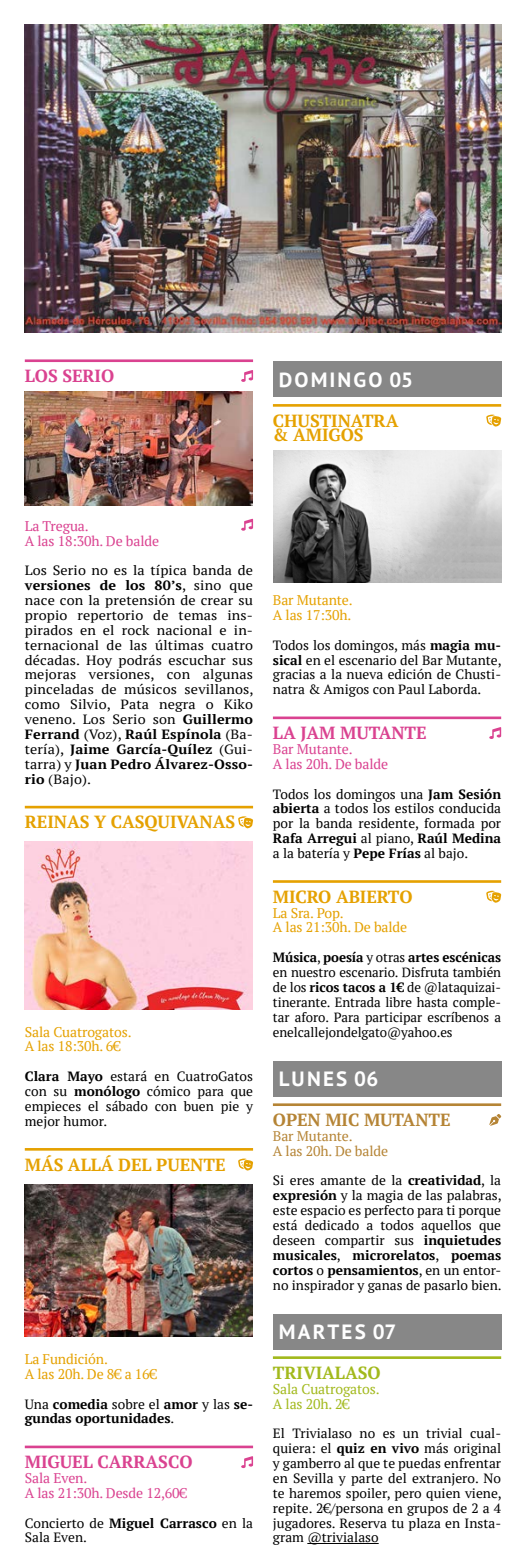
<style>
.page{position:relative;width:526px;height:1568px;background:#fff}
.page>*{position:absolute;margin:0;border:0;box-sizing:border-box;transform-origin:0 0}
.t1{font:700 20.65px "PT Sans";letter-spacing:.1em;color:#fff}
.t2{font:700 17.5px/14.9px "PT Serif";letter-spacing:-.005em;color:#e5a100}
.t3{font:700 17.5px "PT Serif";letter-spacing:-.005em;color:#da4290}
.t4{font:700 17.5px "PT Serif";letter-spacing:-.005em;color:#b58435}
.t5{font:700 17.5px "PT Serif";letter-spacing:-.005em;color:#a2b91c}
.t6{font:14px/14.9px "PT Serif";letter-spacing:-.01em;color:#e5a100}
.t7{font:14px/14.9px "PT Serif";letter-spacing:-.01em;color:#da4290}
.t8{font:14px/14.9px "PT Serif";letter-spacing:-.01em;color:#b58435}
.t9{font:14px/14.9px "PT Serif";letter-spacing:-.01em;color:#a2b91c}
.t10{font:13.3px/14.9px "PT Serif";color:#000;text-align:justify}
.t11{font:13.3px/14.9px "PT Serif";color:#000;text-align:justify;scale:1.07 1}
.t12{font:700 13.3px/14.9px "PT Serif";color:#000}
.s1{font-weight:700}
.s2{font-weight:400}
</style>
<div class="page">
<hr style="left:25px;top:359px;width:228px;height:3px;background:#da4290">
<hr style="left:25px;top:806px;width:228px;height:2px;background:#e5a100">
<hr style="left:25px;top:1148px;width:228px;height:2px;background:#e5a100">
<hr style="left:25px;top:1445px;width:228px;height:3px;background:#da4290">
<svg style="left:241px;top:370px;width:12px;height:12px"></svg>
<svg style="left:241px;top:519px;width:12px;height:12px"></svg>
<svg style="left:238px;top:816px;width:15px;height:12px"></svg>
<svg style="left:238px;top:1158px;width:15px;height:12px"></svg>
<svg style="left:241px;top:1456px;width:12px;height:12px"></svg>
<img style="left:25px;top:391px;width:228px;height:115px">
<img style="left:25px;top:841px;width:228px;height:168px">
<img style="left:25px;top:1184px;width:228px;height:152px">
<div style="left:273px;top:361px;width:228px;height:36px;background:#878787"></div>
<hr style="left:273px;top:404px;width:228px;height:3px;background:#e5a100">
<hr style="left:273px;top:716px;width:228px;height:3px;background:#da4290">
<hr style="left:273px;top:880px;width:228px;height:3px;background:#e5a100">
<div style="left:273px;top:1061px;width:228px;height:35px;background:#878787"></div>
<hr style="left:273px;top:1103px;width:228px;height:3px;background:#b58435">
<div style="left:273px;top:1313px;width:228px;height:36px;background:#878787"></div>
<hr style="left:273px;top:1356px;width:228px;height:3px;background:#a2b91c">
<hr style="left:307px;top:1543px;width:72px;height:1px;background:#000">
<svg style="left:486px;top:415px;width:15px;height:12px"></svg>
<svg style="left:489px;top:727px;width:12px;height:12px"></svg>
<svg style="left:486px;top:891px;width:15px;height:12px"></svg>
<svg style="left:489px;top:1114px;width:12px;height:12px"></svg>
<img style="left:273px;top:450px;width:228px;height:133px">
<img style="left:25px;top:25px;width:476px;height:307px">
<h2 class="t3" style="left:25px;top:364px;width:91px">LOS SERIO</h2>
<h1 class="t1" style="left:279px;top:368px;width:136px">DOMINGO 05</h1>
<h2 class="t2" style="left:273px;top:412px;width:127px">CHUSTINATRA &amp; AMIGOS</h2>
<p class="t7" style="left:25px;top:518px;width:136px">La Tregua.<br>A las 18:30h. De balde</p>
<p class="t11" style="left:25px;top:563px;width:215px">Los Serio no es la típica banda de <span class="s1">versiones de los 80’s</span>, sino que nace con la pretensión de crear su propio repertorio de temas ins&shy;pirados en el rock nacional e in&shy;ternacional de las últimas cuatro décadas. Hoy podrás escuchar sus mejoras versiones, con algunas pinceladas de músicos sevillanos, como Silvio, Pata negra o Kiko veneno. Los Serio son <span class="s1">Guillermo Ferrand</span> (Voz), <span class="s1">Raúl Espínola</span> (Ba&shy;tería), <span class="s1">Jaime García-Quílez</span> (Gui&shy;tarra) y <span class="s1">Juan Pedro Álvarez-Osso&shy;rio</span> (Bajo).</p>
<h2 class="t2" style="left:25px;top:814px;width:212px">REINAS Y CASQUIVANAS</h2>
<p class="t6" style="left:25px;top:1024px;width:108px">Sala Cuatrogatos.<br>A las 18:30h. 6¤</p>
<p class="t10" style="left:25px;top:1069px;width:230px"><span class="s1">Clara Mayo</span> estará en CuatroGatos con su <span class="s1">monólogo</span> cómico para que empieces el sábado con buen pie y mejor humor.</p>
<h2 class="t2" style="left:25px;top:1156px;width:202px">MÁS ALLÁ DEL PUENTE</h2>
<p class="t6" style="left:25px;top:1351px;width:134px">La Fundición.<br>A las 20h. De 8¤ a 16¤</p>
<p class="t12" style="left:25px;top:1396px;width:230px"><span class="s2">Una</span> comedia <span class="s2">sobre el</span> amor <span class="s2">y las</span> se&shy;gundas oportunidades<span class="s2">.</span></p>
<h2 class="t3" style="left:25px;top:1450px;width:169px">MIGUEL CARRASCO</h2>
<p class="t7" style="left:25px;top:1470px;width:164px">Sala Even.<br>A las 21:30h. Desde 12,60¤</p>
<p class="t10" style="left:25px;top:1515px;width:230px">Concierto de <span class="s1">Miguel Carrasco</span> en la<br>Sala Even.</p>
<p class="t6" style="left:273px;top:592px;width:81px">Bar Mutante.<br>A las 17:30h.</p>
<p class="t10" style="left:273px;top:637px;width:230px">Todos los domingos, más <span class="s1">magia mu&shy;sical</span> en el escenario del Bar Mutante, gracias a la nueva edición de Chusti&shy;natra &amp; Amigos con Paul Laborda.</p>
<h2 class="t3" style="left:273px;top:721px;width:155px">LA JAM MUTANTE</h2>
<p class="t7" style="left:273px;top:741px;width:117px">Bar Mutante.<br>A las 20h. De balde</p>
<p class="t10" style="left:273px;top:786px;width:230px">Todos los domingos una <span class="s1">Jam Sesión abierta</span> a todos los estilos conducida por la banda residente, formada por <span class="s1">Rafa Arregui</span> al piano, <span class="s1">Raúl Medina </span>a la batería y <span class="s1">Pepe Frías</span> al bajo.</p>
<h2 class="t2" style="left:273px;top:888px;width:141px">MICRO ABIERTO</h2>
<p class="t6" style="left:273px;top:905px;width:136px">La Sra. Pop.<br>A las 21:30h. De balde</p>
<p class="t10" style="left:273px;top:950px;width:230px"><span class="s1">Música</span>, <span class="s1">poesía</span> y otras <span class="s1">artes escénicas </span>en nuestro escenario. Disfruta también de los <span class="s1">ricos tacos a 1¤</span> de @lataquizai&shy;tinerante. Entrada libre hasta comple&shy;tar aforo. Para participar escríbenos a enelcallejondelgato@yahoo.es</p>
<h1 class="t1" style="left:279px;top:1068px;width:101px">LUNES 06</h1>
<h2 class="t4" style="left:273px;top:1108px;width:179px">OPEN MIC MUTANTE</h2>
<p class="t8" style="left:273px;top:1128px;width:117px">Bar Mutante.<br>A las 20h. De balde</p>
<p class="t10" style="left:273px;top:1173px;width:230px">Si eres amante de la <span class="s1">creatividad</span>, la <span class="s1">expresión</span> y la magia de las palabras, este espacio es perfecto para ti porque está dedicado a todos aquellos que deseen compartir sus <span class="s1">inquietudes musicales</span>, <span class="s1">microrelatos</span>, <span class="s1">poemas cortos</span> o <span class="s1">pensamientos</span>, en un entor&shy;no inspirador y ganas de pasarlo bien.</p>
<h1 class="t1" style="left:279px;top:1320px;width:119px">MARTES 07</h1>
<h2 class="t5" style="left:273px;top:1361px;width:109px">TRIVIALASO</h2>
<p class="t9" style="left:273px;top:1381px;width:108px">Sala Cuatrogatos.<br>A las 20h. 2¤</p>
<p class="t10" style="left:273px;top:1426px;width:230px">El Trivialaso no es un trivial cual&shy;quiera: el <span class="s1">quiz en vivo</span> más original y gamberro al que te puedas enfrentar en Sevilla y parte del extranjero. No te haremos spoiler, pero quien viene, repite. 2¤/persona en grupos de 2 a 4 jugadores. Reserva tu plaza en Insta&shy;gram @trivialaso</p>
</div>
